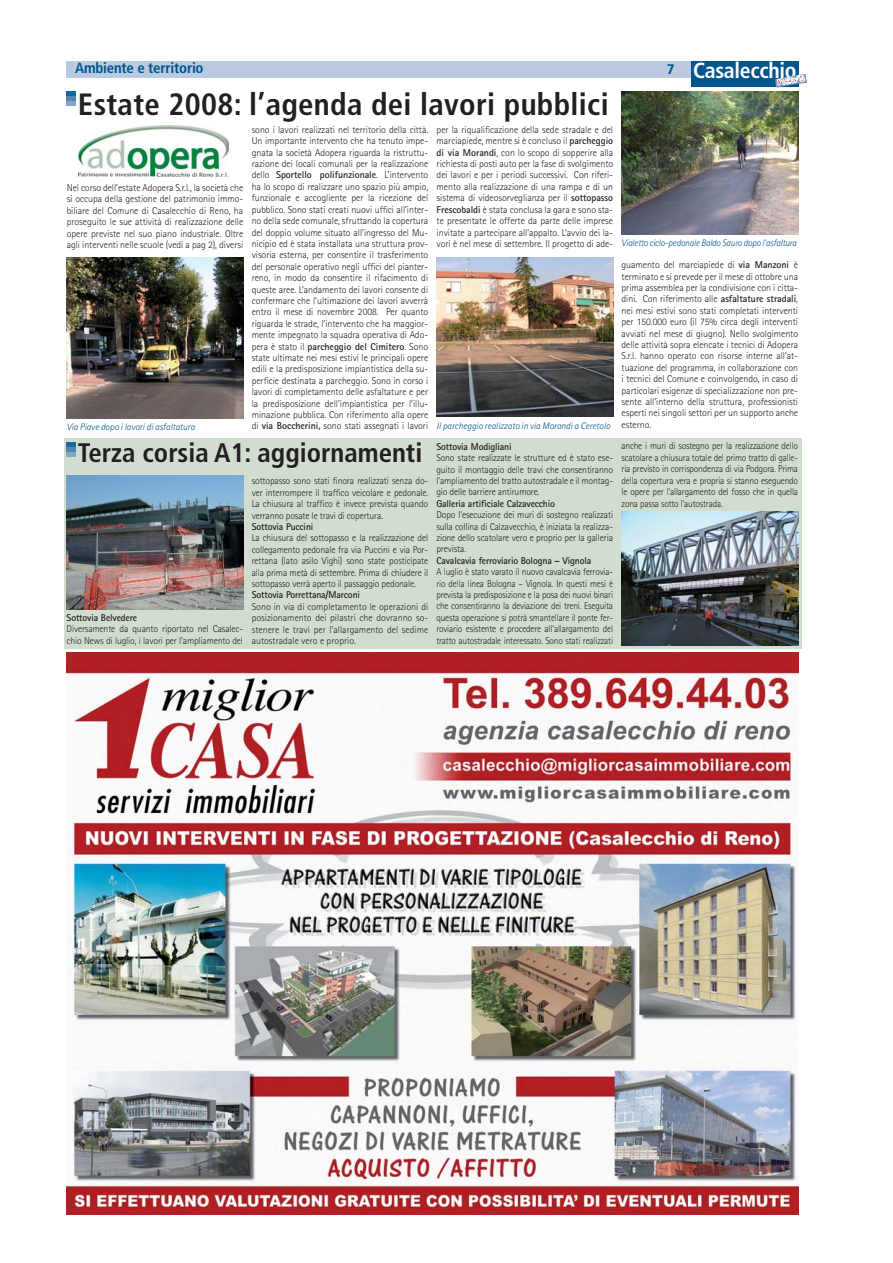
<style>
.page{position:relative;width:893px;height:1263px;background:#fff}
.page>*{position:absolute;margin:0;border:0;box-sizing:border-box;transform-origin:0 0}
.t1{font:700 condensed 30.75px "Frutiger";letter-spacing:.01em;color:#231f20}
.t2{font:700 condensed 26.85px "Frutiger";color:#231f20}
.t3{font:700 condensed 21.9px "Frutiger";letter-spacing:-.015em;color:#fff}
.t4{font:700 condensed 14.85px "Frutiger";letter-spacing:-.015em;color:#00558c}
.t5{font:300 9.9px/11.4px "Rotis Sans Serif";letter-spacing:-.015em;color:#231f20;text-align:justify}
.t6{font:300 9.9px/11.4px "Rotis Sans Serif";letter-spacing:-.015em;color:#231f20;text-align:justify;scale:.95 1}
.t7{font:700 9.9px "Rotis Sans Serif";letter-spacing:-.015em;color:#231f20}
.t8{font:italic 300 9.45px "Rotis Sans Serif";color:#00558c}
.s1{font-weight:700}
</style>
<div class="page">
<div style="left:64px;top:438px;width:738px;height:211px;background:#d1ddce"></div>
<div style="left:67px;top:61px;width:731px;height:16px;background:#bacae0"></div>
<div style="left:691px;top:61px;width:107px;height:26px;background:#00558c"></div>
<svg style="left:775px;top:73px;width:32px;height:15px"></svg>
<img style="left:67px;top:652px;width:731px;height:563px">
<svg style="left:67px;top:92px;width:9px;height:4px"></svg>
<div style="left:67px;top:96px;width:9px;height:5px;background:#5385b2"></div>
<div style="left:67px;top:101px;width:9px;height:5px;background:#84a4c8"></div>
<img style="left:79px;top:125px;width:150px;height:53px">
<div style="left:67px;top:442px;width:9px;height:5px;background:#116b9f"></div>
<div style="left:67px;top:447px;width:9px;height:5px;background:#5385b2"></div>
<svg style="left:67px;top:452px;width:9px;height:4px"></svg>
<img style="left:67px;top:475px;width:176px;height:135px">
<img style="left:621px;top:512px;width:177px;height:134px">
<img style="left:621px;top:92px;width:177px;height:143px">
<img style="left:437px;top:258px;width:176px;height:159px">
<img style="left:67px;top:257px;width:177px;height:161px">
<h3 class="t4" style="left:75px;top:62px;width:130px">Ambiente e territorio</h3>
<h3 class="t3" style="left:667px;top:62px;width:131px"><sup>7</sup> Casalecchio</h3>
<h1 class="t1" style="left:78px;top:92px;width:532px">Estate 2008: l’agenda dei lavori pubblici</h1>
<p class="t5" style="left:437px;top:125px;width:178px">per la riqualificazione della sede stradale e del marciapiede, mentre si è concluso il <span class="s1">parcheggio di via Morandi</span>, con lo scopo di sopperire alla richiesta di posti auto per la fase di svolgimento dei lavori e per i periodi successivi. Con riferi&shy;mento alla realizzazione di una rampa e di un sistema di videosorveglianza per il <span class="s1">sottopasso Frescobaldi</span> è stata conclusa la gara e sono sta&shy;te presentate le offerte da parte delle imprese invitate a partecipare all’appalto. L’avvio dei la&shy;vori è nel mese di settembre. Il progetto di ade-</p>
<p class="t5" style="left:252px;top:125px;width:178px">sono i lavori realizzati nel territorio della città.<br>Un importante intervento che ha tenuto impe&shy;gnata la società Adopera riguarda la ristruttu&shy;razione dei locali comunali per la realizzazione dello <span class="s1">Sportello polifunzionale</span>. L’intervento ha lo scopo di realizzare uno spazio più ampio, funzionale e accogliente per la ricezione del pubblico. Sono stati creati nuovi uffici all’inter&shy;no della sede comunale, sfruttando la copertura del doppio volume situato all’ingresso del Mu&shy;nicipio ed è stata installata una struttura prov&shy;visoria esterna, per consentire il trasferimento del personale operativo negli uffici del pianter&shy;reno, in modo da consentire il rifacimento di queste aree. L’andamento dei lavori consente di confermare che l’ultimazione dei lavori avverrà entro il mese di novembre 2008. Per quanto riguarda le strade, l’intervento che ha maggior&shy;mente impegnato la squadra operativa di Ado&shy;pera è stato il <span class="s1">parcheggio del Cimitero</span>. Sono state ultimate nei mesi estivi le principali opere edili e la predisposizione impiantistica della su&shy;perficie destinata a parcheggio. Sono in corso i lavori di completamento delle asfaltature e per la predisposizione dell’impiantistica per l’illu&shy;minazione pubblica. Con riferimento alla opere di <span class="s1">via Boccherini,</span> sono stati assegnati i lavori</p>
<p class="t5" style="left:67px;top:183px;width:178px">Nel corso dell’estate Adopera S.r.l., la società che si occupa della gestione del patrimonio immo&shy;biliare del Comune di Casalecchio di Reno, ha proseguito le sue attività di realizzazione delle opere previste nel suo piano industriale. Oltre agli interventi nelle scuole (vedi a pag 2), diversi</p>
<p class="t8" style="left:67px;top:423px;width:130px">Via Piave dopo i lavori di asfaltatura</p>
<p class="t8" style="left:437px;top:422px;width:175px">Il parcheggio realizzato in via Morandi a Ceretolo</p>
<h2 class="t2" style="left:78px;top:442px;width:346px">Terza corsia A1: aggiornamenti</h2>
<p class="t7" style="left:67px;top:614px;width:72px">Sottovia Belvedere</p>
<p class="t5" style="left:67px;top:624px;width:178px">Diversamente da quanto riportato nel Casalec&shy;chio News di luglio, i lavori per l’ampliamento del</p>
<p class="t5" style="left:252px;top:476px;width:178px">sottopasso sono stati finora realizzati senza do&shy;ver interrompere il traffico veicolare e pedonale.<br>La chiusura al traffico è invece prevista quando verranno posate le travi di copertura.</p>
<p class="t7" style="left:252px;top:523px;width:63px">Sottovia Puccini</p>
<p class="t5" style="left:252px;top:533px;width:178px">La chiusura del sottopasso e la realizzazione del collegamento pedonale fra via Puccini e via Por&shy;rettana (lato asilo Vighi) sono state posticipate alla prima metà di settembre. Prima di chiudere il sottopasso verrà aperto il passaggio pedonale.</p>
<p class="t7" style="left:252px;top:592px;width:110px">Sottovia Porrettana/Marconi</p>
<p class="t5" style="left:252px;top:602px;width:178px">Sono in via di completamento le operazioni di posizionamento dei pilastri che dovranno so&shy;stenere le travi per l’allargamento del sedime autostradale vero e proprio.</p>
<p class="t7" style="left:436px;top:443px;width:77px">Sottovia Modigliani</p>
<p class="t5" style="left:436px;top:453px;width:178px">Sono state realizzate le strutture ed è stato ese&shy;guito il montaggio delle travi che consentiranno l’ampliamento del tratto autostradale e il montag&shy;gio delle barriere antirumore.</p>
<p class="t7" style="left:436px;top:500px;width:120px">Galleria artificiale Calzavecchio</p>
<p class="t5" style="left:436px;top:510px;width:178px">Dopo l’esecuzione dei muri di sostegno realizzati sulla collina di Calzavecchio, è iniziata la realizza&shy;zione dello scatolare vero e proprio per la galleria prevista.</p>
<p class="t7" style="left:436px;top:557px;width:156px">Cavalcavia ferroviario Bologna – Vignola</p>
<p class="t6" style="left:436px;top:567px;width:188px">A luglio è stato varato il nuovo cavalcavia ferrovia&shy;rio della linea Bologna – Vignola. In questi mesi è prevista la predisposizione e la posa dei nuovi binari che consentiranno la deviazione dei treni. Eseguita questa operazione si potrà smantellare il ponte fer&shy;roviario esistente e procedere all’allargamento del tratto autostradale interessato. Sono stati realizzati</p>
<p class="t8" style="left:621px;top:240px;width:177px">Vialetto ciclo-pedonale Baldo Sauro dopo l’asfaltura</p>
<p class="t5" style="left:621px;top:260px;width:178px">guamento del marciapiede di <span class="s1">via Manzoni</span> è terminato e si prevede per il mese di ottobre una prima assemblea per la condivisione con i citta&shy;dini. Con riferimento alle <span class="s1">asfaltature stradali</span>, nei mesi estivi sono stati completati interventi per 150.000 euro (il 75% circa degli interventi avviati nel mese di giugno). Nello svolgimento delle attività sopra elencate i tecnici di Adopera S.r.l. hanno operato con risorse interne all’at&shy;tuazione del programma, in collaborazione con i tecnici del Comune e coinvolgendo, in caso di particolari esigenze di specializzazione non pre&shy;sente all’interno della struttura, professionisti esperti nei singoli settori per un supporto anche esterno.</p>
<p class="t6" style="left:621px;top:441px;width:187px">anche i muri di sostegno per la realizzazione dello scatolare a chiusura totale del primo tratto di galle&shy;ria previsto in corrispondenza di via Podgora. Prima della copertura vera e propria si stanno eseguendo le opere per l’allargamento del fosso che in quella zona passa sotto l’autostrada.</p>
</div>
